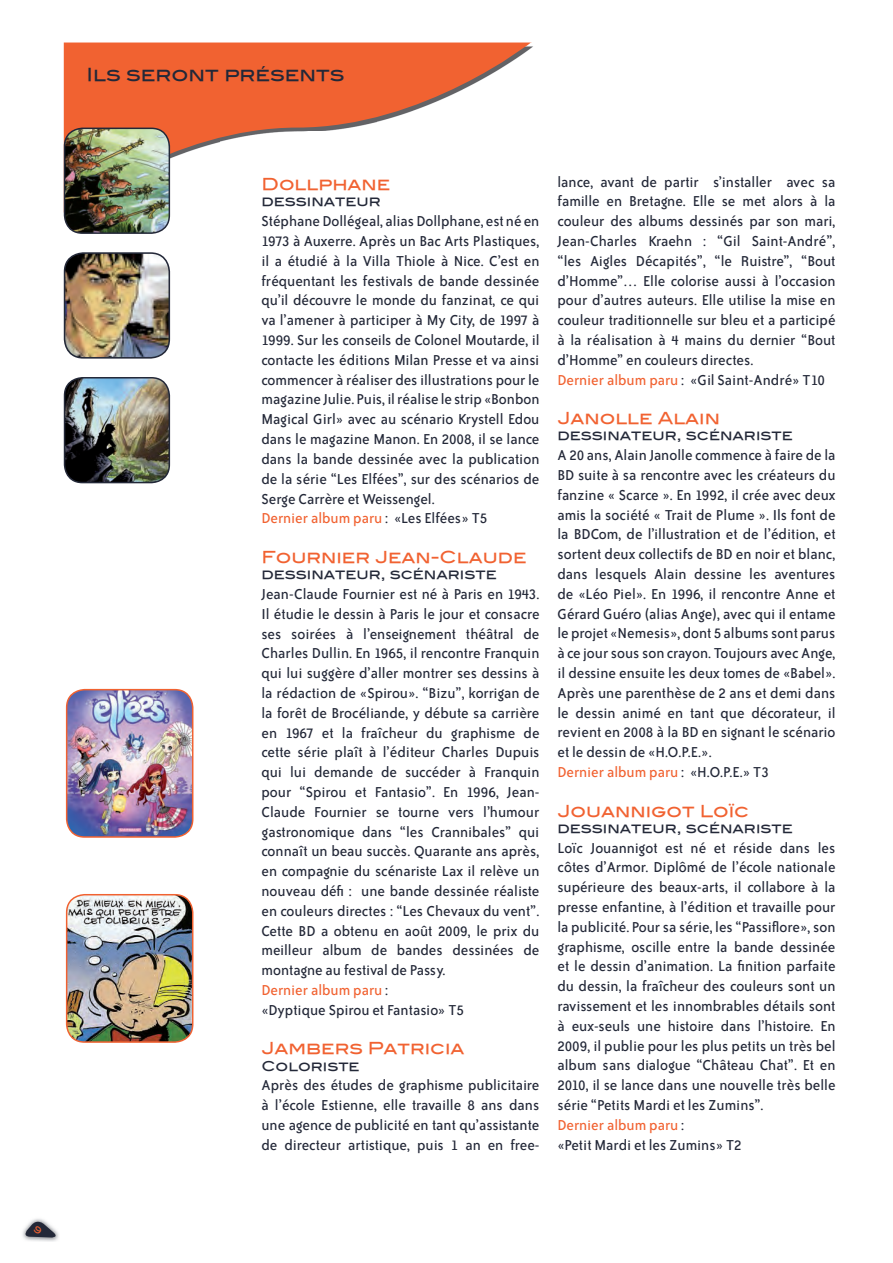
<style>
.page{position:relative;width:893px;height:1263px;background:#fff}
.page>*{position:absolute;margin:0;border:0;box-sizing:border-box;transform-origin:0 0}
.t1{font:18px "Blair Md ITCTT Medium";color:#232838}
.t2{font:16.5px/19.8px "Bailey Sans ITC";color:#232838}
.t3{font:16.5px "Blair Md ITCTT Medium";color:#f16231}
.t4{font:13.5px "Blair Md ITCTT Medium";color:#232838}
.s1{color:#f16231}
</style>
<div class="page">
<svg style="left:64px;top:43px;width:467px;height:170px"></svg>
<img style="left:24px;top:1238px;width:34px;height:4px">
<img style="left:65px;top:128px;width:104px;height:105px">
<div style="left:64px;top:128px;width:106px;height:106px;border:2px solid #232838;border-radius:18px"></div>
<img style="left:65px;top:255px;width:104px;height:101px">
<div style="left:64px;top:252px;width:106px;height:107px;border:2px solid #232838;border-radius:19px"></div>
<img style="left:65px;top:378px;width:104px;height:105px">
<div style="left:64px;top:377px;width:106px;height:106px;border:2px solid #232838;border-radius:18px"></div>
<img style="left:67px;top:690px;width:126px;height:147px">
<div style="left:66px;top:689px;width:127px;height:149px;border:2px solid #f16231;border-radius:18px"></div>
<img style="left:67px;top:895px;width:126px;height:147px">
<div style="left:66px;top:894px;width:127px;height:149px;border:2px solid #f16231;border-radius:18px"></div>
<svg style="left:22px;top:1219px;width:37px;height:19px"></svg>
<p class="t1" style="left:87px;top:60px;width:259px">Ils seront présents</p>
<p class="t3" style="left:261px;top:171px;width:130px">Dollphane</p>
<p class="t4" style="left:261px;top:191px;width:121px">dessinateur</p>
<p class="t2" style="left:261px;top:212px;width:280px">Stéphane Dollégeal, alias Dollphane, est né en 1973 à Auxerre. Après un Bac Arts Plastiques, il a étudié à la Villa Thiole à Nice. C’est en fréquentant les festivals de bande dessinée qu’il découvre le monde du fanzinat, ce qui va l’amener à participer à My City, de 1997 à 1999. Sur les conseils de Colonel Moutarde, il contacte les éditions Milan Presse et va ainsi commencer à réaliser des illustrations pour le magazine Julie. Puis, il réalise le strip «Bonbon Magical Girl» avec au scénario Krystell Edou dans le magazine Manon. En 2008, il se lance dans la bande dessinée avec la publication de la série “Les Elfées”, sur des scénarios de Serge Carrère et Weissengel.<br><span class="s1">Dernier album paru</span> : «Les Elfées» T5</p>
<p class="t3" style="left:261px;top:543px;width:267px">Fournier Jean-Claude</p>
<p class="t4" style="left:261px;top:563px;width:237px">dessinateur, scénariste</p>
<p class="t2" style="left:261px;top:584px;width:280px">Jean-Claude Fournier est né à Paris en 1943.<br>Il étudie le dessin à Paris le jour et consacre ses soirées à l’enseignement théâtral de Charles Dullin. En 1965, il rencontre Franquin qui lui suggère d’aller montrer ses dessins à la rédaction de «Spirou». “Bizu”, korrigan de la forêt de Brocéliande, y débute sa carrière en 1967 et la fraîcheur du graphisme de cette série plaît à l’éditeur Charles Dupuis qui lui demande de succéder à Franquin pour “Spirou et Fantasio”. En 1996, Jean-Claude Fournier se tourne vers l’humour gastronomique dans “les Crannibales” qui connaît un beau succès. Quarante ans après, en compagnie du scénariste Lax il relève un nouveau défi : une bande dessinée réaliste en couleurs directes : “Les Chevaux du vent”.<br>Cette BD a obtenu en août 2009, le prix du meilleur album de bandes dessinées de montagne au festival de Passy.<br><span class="s1">Dernier album paru</span> :<br>«Dyptique Spirou et Fantasio» T5</p>
<p class="t3" style="left:261px;top:1035px;width:205px">Jambers Patricia</p>
<p class="t4" style="left:261px;top:1055px;width:100px">Coloriste</p>
<p class="t2" style="left:261px;top:1076px;width:280px;text-align:justify">Après des études de graphisme publicitaire à l’école Estienne, elle travaille 8 ans dans une agence de publicité en tant qu’assistante de directeur artistique, puis 1 an en free-</p>
<p class="t2" style="left:557px;top:172px;width:280px">lance, avant de partir s’installer avec sa famille en Bretagne. Elle se met alors à la couleur des albums dessinés par son mari, Jean-Charles Kraehn : “Gil Saint-André”, “les Aigles Décapités”, “le Ruistre”, “Bout d’Homme”… Elle colorise aussi à l’occasion pour d’autres auteurs. Elle utilise la mise en couleur traditionnelle sur bleu et a participé à la réalisation à 4 mains du dernier “Bout d’Homme” en couleurs directes.<br><span class="s1">Dernier album paru</span> : «Gil Saint-André» T10</p>
<p class="t3" style="left:557px;top:405px;width:164px">Janolle Alain</p>
<p class="t4" style="left:557px;top:424px;width:237px">dessinateur, scénariste</p>
<p class="t2" style="left:557px;top:446px;width:280px">A 20 ans, Alain Janolle commence à faire de la BD suite à sa rencontre avec les créateurs du fanzine « Scarce ». En 1992, il crée avec deux amis la société « Trait de Plume ». Ils font de la BDCom, de l’illustration et de l’édition, et sortent deux collectifs de BD en noir et blanc, dans lesquels Alain dessine les aventures de «Léo Piel». En 1996, il rencontre Anne et Gérard Guéro (alias Ange), avec qui il entame le projet «Nemesis», dont 5 albums sont parus à ce jour sous son crayon. Toujours avec Ange, il dessine ensuite les deux tomes de «Babel».<br>Après une parenthèse de 2 ans et demi dans le dessin animé en tant que décorateur, il revient en 2008 à la BD en signant le scénario et le dessin de «H.O.P.E.».<br><span class="s1">Dernier album paru</span> : «H.O.P.E.» T3</p>
<p class="t3" style="left:557px;top:797px;width:193px">Jouannigot Loïc</p>
<p class="t4" style="left:557px;top:817px;width:237px">dessinateur, scénariste</p>
<p class="t2" style="left:557px;top:838px;width:280px">Loïc Jouannigot est né et réside dans les côtes d’Armor. Diplômé de l’école nationale supérieure des beaux-arts, il collabore à la presse enfantine, à l’édition et travaille pour la publicité. Pour sa série, les “Passiflore», son graphisme, oscille entre la bande dessinée et le dessin d’animation. La finition parfaite du dessin, la fraîcheur des couleurs sont un ravissement et les innombrables détails sont à eux-seuls une histoire dans l’histoire. En 2009, il publie pour les plus petits un très bel album sans dialogue “Château Chat”. Et en 2010, il se lance dans une nouvelle très belle série “Petits Mardi et les Zumins”.<br><span class="s1">Dernier album paru</span> :<br>«Petit Mardi et les Zumins» T2</p>
</div>
